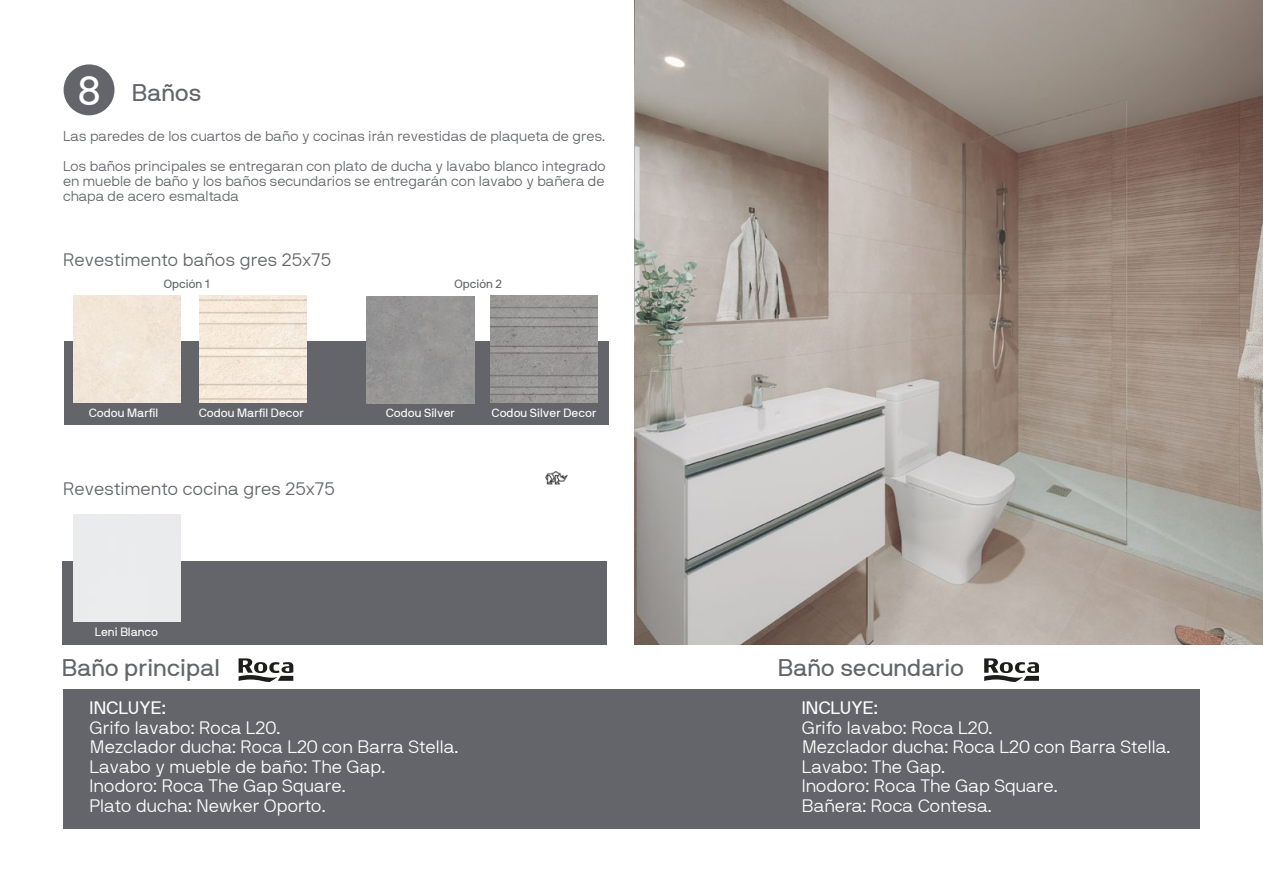
<style>
.page{position:relative;width:1263px;height:893px;background:#fff}
.page>*{position:absolute;margin:0;border:0;box-sizing:border-box;transform-origin:0 0}
.t1{font:41.1px "NB International Regular Webfont";color:#fff}
.t2{font:24px "NB International Regular Webfont";color:#63656a}
.t3{font:18px/19.5px "NB International Light Webfont";letter-spacing:-.005em;color:#fff}
.t4{font:18px "NB International Light Webfont";color:#63656a}
.t5{font:18px "NB International Regular Webfont";letter-spacing:-.005em;color:#fff}
.t6{font:14.25px/30px "NB International Light Webfont";letter-spacing:-.005em;color:#63656a}
.t7{font:12px "NB International Regular Webfont";color:#fff}
.t8{font:12px "NB International Regular Webfont";color:#63656a}
</style>
<div class="page">
<div style="left:63px;top:689px;width:1136px;height:139px;background:#63656a"></div>
<img style="left:634px;top:0;width:629px;height:644px">
<div style="left:64px;top:64px;width:50px;height:51px;background:#63656a;border-radius:50%"></div>
<svg style="left:239px;top:658px;width:54px;height:24px"></svg>
<svg style="left:984px;top:658px;width:55px;height:24px"></svg>
<div style="left:63px;top:561px;width:544px;height:83px;background:#63656a"></div>
<div style="left:64px;top:341px;width:544px;height:83px;background:#63656a"></div>
<img style="left:545px;top:471px;width:23px;height:14px">
<div style="left:73px;top:295px;width:108px;height:108px;background:#f1e6d8"></div>
<div style="left:73px;top:514px;width:108px;height:108px;background:#e9ebed"></div>
<img style="left:199px;top:295px;width:107px;height:108px">
<img style="left:490px;top:295px;width:108px;height:108px">
<div style="left:367px;top:296px;width:107px;height:108px;background:#969595"></div>
<h1 class="t1" style="left:77px;top:67px;width:25px">8</h1>
<p class="t6" style="left:63px;top:121px;width:544px">Las paredes de los cuartos de baño y cocinas irán revestidas de plaqueta de gres.<br>Los baños principales se entregaran con plato de ducha y lavabo blanco integrado</p>
<p class="t6" style="left:63px;top:173px;width:543px;line-height:15px">en mueble de baño y los baños secundarios se entregarán con lavabo y bañera de chapa de acero esmaltada</p>
<h2 class="t2" style="left:132px;top:79px;width:71px">Baños</h2>
<p class="t4" style="left:63px;top:250px;width:269px">Revestimento baños gres 25x75</p>
<p class="t8" style="left:164px;top:277px;width:47px">Opción 1</p>
<p class="t7" style="left:89px;top:406px;width:71px">Codou Marfil</p>
<p class="t7" style="left:199px;top:406px;width:107px">Codou Marfil Decor</p>
<p class="t4" style="left:63px;top:479px;width:273px">Revestimento cocina gres 25x75</p>
<p class="t7" style="left:95px;top:625px;width:65px">Leni Blanco</p>
<p class="t8" style="left:454px;top:277px;width:49px">Opción 2</p>
<p class="t7" style="left:386px;top:406px;width:71px">Codou Silver</p>
<p class="t7" style="left:492px;top:406px;width:106px">Codou Silver Decor</p>
<h2 class="t2" style="left:62px;top:654px;width:160px">Baño principal</h2>
<p class="t5" style="left:90px;top:698px;width:78px">INCLUYE:</p>
<p class="t3" style="left:90px;top:718px;width:370px">Grifo lavabo: Roca L20.<br>Mezclador ducha: Roca L20 con Barra Stella.<br>Lavabo y mueble de baño: The Gap.<br>Inodoro: Roca The Gap Square.<br>Plato ducha: Newker Oporto.</p>
<h2 class="t2" style="left:778px;top:654px;width:188px">Baño secundario</h2>
<p class="t5" style="left:802px;top:698px;width:78px">INCLUYE:</p>
<p class="t3" style="left:802px;top:718px;width:370px">Grifo lavabo: Roca L20.<br>Mezclador ducha: Roca L20 con Barra Stella.<br>Lavabo: The Gap.<br>Inodoro: Roca The Gap Square.<br>Bañera: Roca Contesa.</p>
</div>
